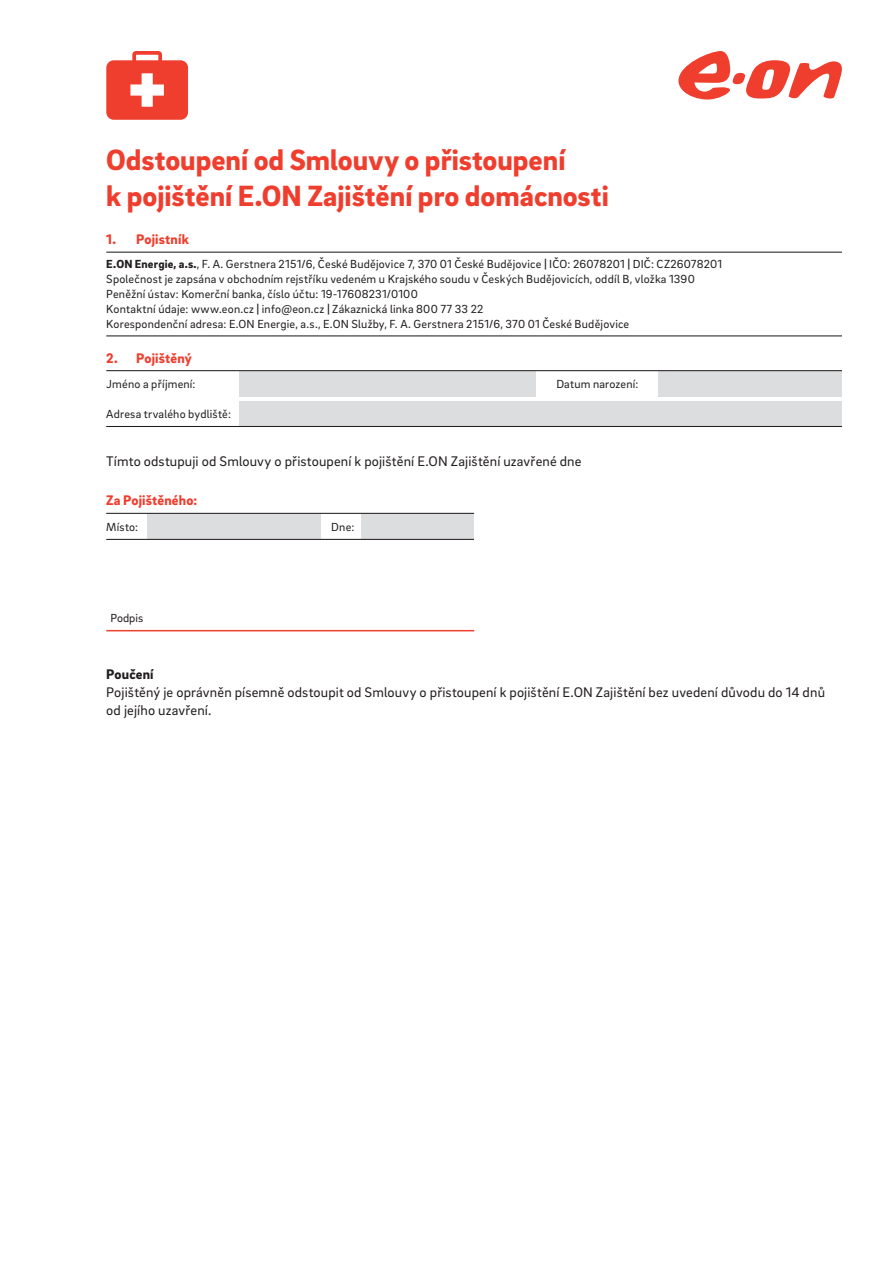
<style>
.page{position:relative;width:893px;height:1263px;background:#fff}
.page>*{position:absolute;margin:0;border:0;box-sizing:border-box;transform-origin:0 0}
.t1{font:900 30px/36px "EON Brix Sans";color:#ef3e2e}
.t2{font:14.25px/18px "EON Brix Sans";letter-spacing:.01em;color:#231f20}
.t3{font:900 14.25px "EON Brix Sans";letter-spacing:.01em;color:#ef3e2e}
.t4{font:900 14.25px "EON Brix Sans";letter-spacing:.01em;color:#231f20}
.základní_písmo{font:12px/15px "EON Brix Sans";letter-spacing:.015em;color:#231f20}
.s1{font-weight:900}
.s2{font-weight:900;font-style:italic}
</style>
<div class="page">
<svg style="left:678px;top:51px;width:164px;height:49px"></svg>
<hr style="left:106px;top:252px;width:736px;height:1px;background:#231f20">
<hr style="left:106px;top:335px;width:736px;height:1px;background:#231f20">
<div style="left:239px;top:371px;width:296px;height:26px;background:#dcdddf"></div>
<div style="left:239px;top:401px;width:603px;height:25px;background:#dcdddf"></div>
<hr style="left:106px;top:426px;width:736px;height:1px;background:#231f20">
<div style="left:658px;top:371px;width:184px;height:26px;background:#dcdddf"></div>
<hr style="left:106px;top:370px;width:736px;height:1px;background:#231f20">
<hr style="left:106px;top:630px;width:368px;height:1px;background:#ef3e2e">
<div style="left:147px;top:513px;width:173px;height:26px;background:#dcdddf"></div>
<div style="left:362px;top:513px;width:112px;height:26px;background:#dcdddf"></div>
<hr style="left:106px;top:513px;width:368px;height:1px;background:#231f20">
<hr style="left:106px;top:539px;width:368px;height:1px;background:#231f20">
<svg style="left:106px;top:51px;width:82px;height:69px"></svg>
<p class="t1" style="left:106px;top:141px;width:504px">Odstoupení od Smlouvy o přistoupení<br>k pojištění E.ON Zajištění pro domácnosti</p>
<p class="t3" style="left:106px;top:230px;width:84px">1. Pojistník</p>
<p class="základní_písmo" style="left:106px;top:256px;width:617px"><span class="s1">E.ON Energie, a.s.</span>, F. A. Gerstnera 2151/6, České Budějovice 7, 370 01 České Budějovice <span class="s2">|</span> IČO: 26078201 <span class="s2">|</span> DIČ: CZ26078201<br>Společnost je zapsána v obchodním rejstříku vedeném u Krajského soudu v Českých Budějovicích, oddíl B, vložka 1390<br>Peněžní ústav: Komerční banka, číslo účtu: 19-17608231/0100</p>
<p class="základní_písmo" style="left:106px;top:301px;width:379px">Kontaktní údaje: www.eon.cz <span class="s2">|</span> info@eon.cz <span class="s2">|</span> Zákaznická linka 800 77 33 22</p>
<p class="základní_písmo" style="left:106px;top:316px;width:524px">Korespondenční adresa: E.ON Energie, a.s., E.ON Služby, F. A. Gerstnera 2151/6, 370 01 České Budějovice</p>
<p class="t3" style="left:106px;top:348px;width:87px">2. Pojištěný</p>
<p class="základní_písmo" style="left:106px;top:376px;width:91px">Jméno a příjmení:</p>
<p class="základní_písmo" style="left:556px;top:376px;width:84px">Datum narození:</p>
<p class="základní_písmo" style="left:106px;top:406px;width:126px">Adresa trvalého bydliště:</p>
<p class="t2" style="left:106px;top:452px;width:477px">Tímto odstupuji od Smlouvy o přistoupení k pojištění E.ON Zajištění uzavřené dne</p>
<p class="t3" style="left:106px;top:491px;width:92px">Za Pojištěného:</p>
<p class="základní_písmo" style="left:106px;top:518px;width:33px">Místo:</p>
<p class="základní_písmo" style="left:331px;top:518px;width:25px">Dne:</p>
<p class="základní_písmo" style="left:111px;top:610px;width:34px">Podpis</p>
<p class="t4" style="left:106px;top:665px;width:49px">Poučení</p>
<p class="t2" style="left:106px;top:683px;width:720px">Pojištěný je oprávněn písemně odstoupit od Smlouvy o přistoupení k pojištění E.ON Zajištění bez uvedení důvodu do 14 dnů od jejího uzavření.</p>
</div>
